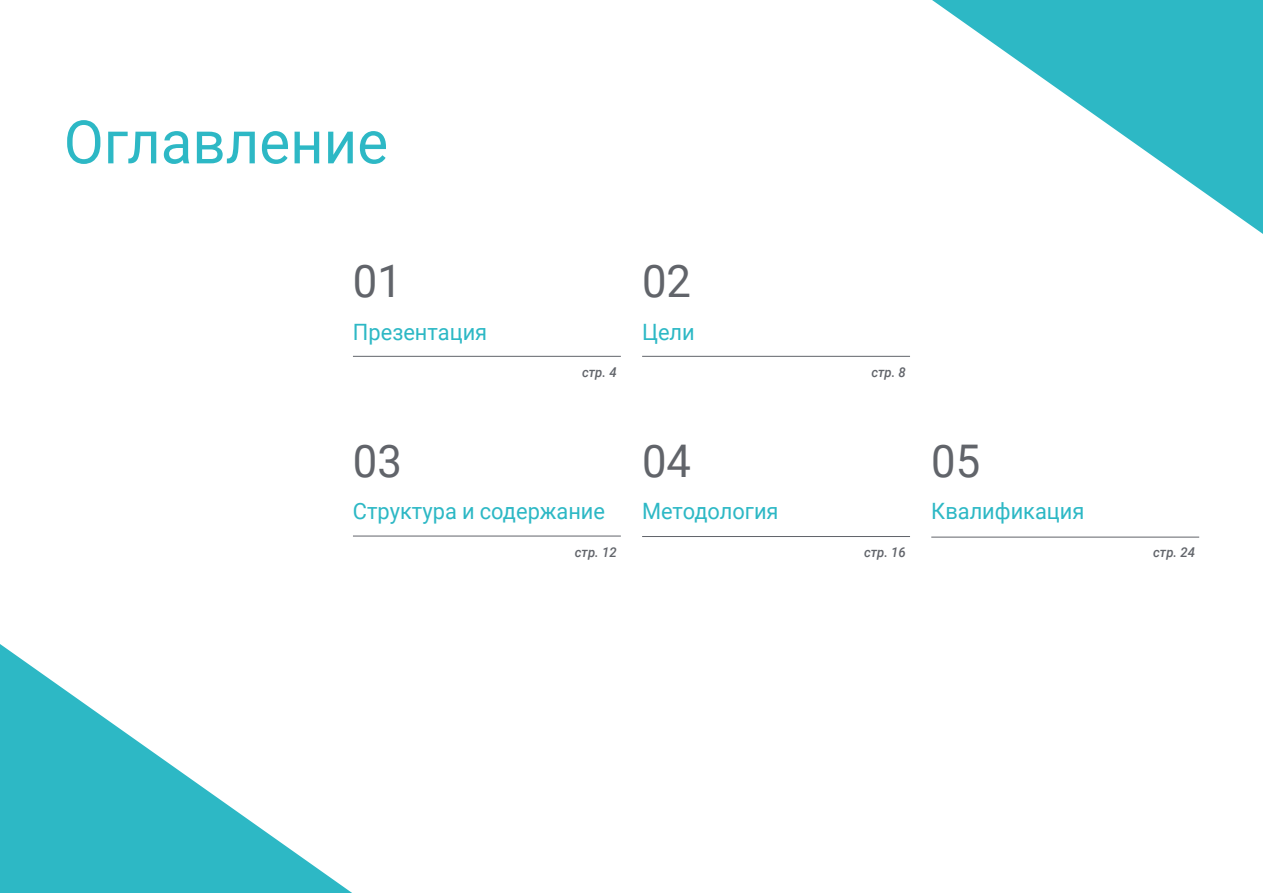
<style>
.page{position:relative;width:1263px;height:893px;background:#fff}
.page>*{position:absolute;margin:0;border:0;box-sizing:border-box;transform-origin:0 0}
.t1{font:60px "Roboto";color:#2db8c5}
.t2{font:45px "Roboto";color:#61646a}
.t3{font:22.5px "Roboto";color:#2db8c5}
.t4{font:italic 500 13.5px "Roboto";color:#61646a}
</style>
<div class="page">
<hr style="left:353px;top:356px;width:268px;height:1px;background:#61646a">
<hr style="left:642px;top:536px;width:268px;height:1px;background:#61646a">
<hr style="left:642px;top:356px;width:268px;height:1px;background:#61646a">
<hr style="left:931px;top:537px;width:268px;height:1px;background:#61646a">
<hr style="left:353px;top:536px;width:268px;height:1px;background:#61646a">
<svg style="left:0;top:644px;width:352px;height:249px"></svg>
<svg style="left:932px;top:0;width:331px;height:234px"></svg>
<h1 class="t1" style="left:64px;top:100px;width:326px">Оглавление</h1>
<h2 class="t2" style="left:353px;top:250px;width:51px">01</h2>
<h2 class="t2" style="left:642px;top:250px;width:51px">02</h2>
<p class="t3" style="left:353px;top:316px;width:136px">Презентация</p>
<p class="t4" style="left:582px;top:363px;width:36px">стр. 4</p>
<p class="t3" style="left:642px;top:316px;width:54px">Цели</p>
<p class="t4" style="left:871px;top:363px;width:36px">стр. 8</p>
<h2 class="t2" style="left:642px;top:429px;width:51px">04</h2>
<h2 class="t2" style="left:353px;top:430px;width:51px">03</h2>
<h2 class="t2" style="left:931px;top:430px;width:51px">05</h2>
<p class="t3" style="left:353px;top:495px;width:254px">Структура и содержание</p>
<p class="t3" style="left:642px;top:495px;width:138px">Методология</p>
<p class="t3" style="left:931px;top:495px;width:155px">Квалификация</p>
<p class="t4" style="left:864px;top:542px;width:43px">стр. 16</p>
<p class="t4" style="left:575px;top:543px;width:43px">стр. 12</p>
<p class="t4" style="left:1153px;top:543px;width:43px">стр. 24</p>
</div>
